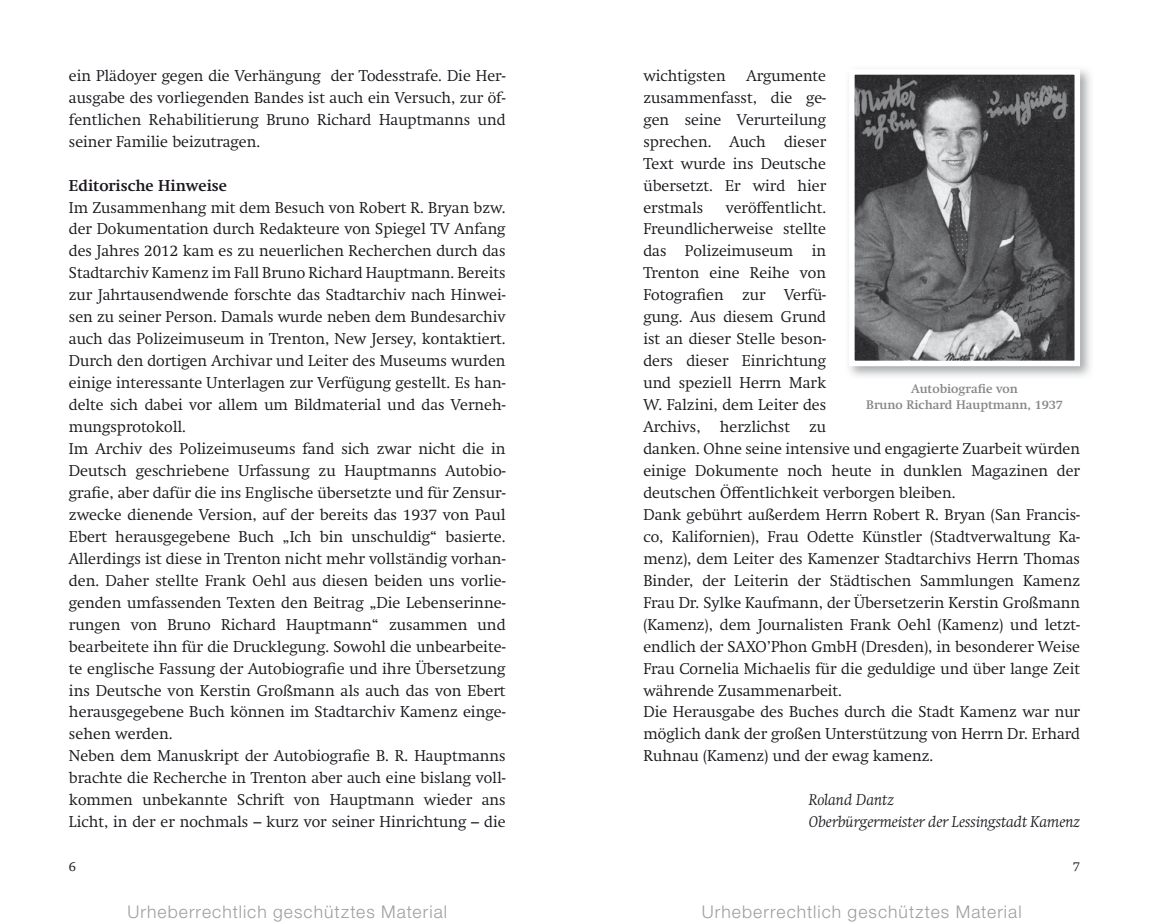
<style>
.page{position:relative;width:1149px;height:922px;background:#fff}
.page>*{position:absolute;margin:0;border:0;box-sizing:border-box;transform-origin:0 0}
.t1{font:300 17.5px "Helvetica Neue";letter-spacing:.06em;color:#9d9ea0}
.t2{font:300 15.5px/22px "Swift";color:#1a171c;text-align:justify}
.t3{font:italic 300 15.5px/22px "Swift";color:#1a171c}
.t4{font:700 15.5px "Swift";color:#1a171c}
.t5{font:300 13px "Swift";color:#1a171c}
.t6{font:700 12.25px/16.2px "Swift";color:#87888a;text-align:center}
</style>
<div class="page">
<img style="left:849px;top:70px;width:242px;height:307px">
<svg style="left:849px;top:69px;width:233px;height:300px;background:#6f6f71"></svg>
<p class="t2" style="left:69px;top:64px;width:438px">ein Plädoyer gegen die Verhängung der Todesstrafe. Die Her&shy;ausgabe des vorliegenden Bandes ist auch ein Versuch, zur öf&shy;fentlichen Rehabilitierung Bruno Richard Hauptmanns und seiner Familie beizutragen.</p>
<p class="t4" style="left:69px;top:176px;width:159px">Editorische Hinweise</p>
<p class="t2" style="left:69px;top:196px;width:438px;text-align:left">Im Zusammenhang mit dem Besuch von Robert R. Bryan bzw. der Dokumentation durch Redakteure von Spiegel TV Anfang des Jahres 2012 kam es zu neuerlichen Recherchen durch das Stadtarchiv Kamenz im Fall Bruno Richard Hauptmann. Bereits zur Jahrtausendwende forschte das Stadtarchiv nach Hinwei&shy;sen zu seiner Person. Damals wurde neben dem Bundesarchiv auch das Polizeimuseum in Trenton, New Jersey, kontaktiert.<br>Durch den dortigen Archivar und Leiter des Museums wurden einige interessante Unterlagen zur Verfügung gestellt. Es han&shy;delte sich dabei vor allem um Bildmaterial und das Verneh&shy;mungsprotokoll.<br>Im Archiv des Polizeimuseums fand sich zwar nicht die in Deutsch geschriebene Urfassung zu Hauptmanns Autobio&shy;grafie, aber dafür die ins Englische übersetzte und für Zensur&shy;zwecke dienende Version, auf der bereits das 1937 von Paul Ebert herausgegebene Buch „Ich bin unschuldig“ basierte.<br>Allerdings ist diese in Trenton nicht mehr vollständig vorhan&shy;den. Daher stellte Frank Oehl aus diesen beiden uns vorlie&shy;genden umfassenden Texten den Beitrag „Die Lebenserinne&shy;rungen von Bruno Richard Hauptmann“ zusammen und bearbeitete ihn für die Drucklegung. Sowohl die unbearbeite&shy;te englische Fassung der Autobiografie und ihre Übersetzung ins Deutsche von Kerstin Großmann als auch das von Ebert herausgegebene Buch können im Stadtarchiv Kamenz einge&shy;sehen werden.<br>Neben dem Manuskript der Autobiografie B. R. Hauptmanns brachte die Recherche in Trenton aber auch eine bislang voll&shy;kommen unbekannte Schrift von Hauptmann wieder ans Licht, in der er nochmals – kurz vor seiner Hinrichtung – die</p>
<p class="t5" style="left:69px;top:858px;width:9px">6</p>
<p class="t2" style="left:643px;top:64px;width:84px">wichtigsten</p>
<p class="t2" style="left:643px;top:64px;width:184px;text-indent:103px">Argumente zusammenfasst, die ge&shy;gen seine Verurteilung sprechen. Auch dieser Text wurde ins Deutsche übersetzt. Er wird hier erstmals</p>
<p class="t2" style="left:643px;top:196px;width:438px;text-align:left;text-indent:82px">veröffentlicht.<br>Freundlicherweise stellte<br>das Polizeimuseum in<br>Trenton eine Reihe von<br>Fotografien zur Verfü-<br>gung. Aus diesem Grund<br>ist an dieser Stelle beson-<br>ders dieser Einrichtung<br>und speziell Herrn Mark<br>W. Falzini, dem Leiter des<br>Archivs, herzlichst zu<br>danken. Ohne seine intensive und engagierte Zuarbeit würden einige Dokumente noch heute in dunklen Magazinen der deutschen Öffentlichkeit verborgen bleiben.<br>Dank gebührt außerdem Herrn Robert R. Bryan (San Francis&shy;co, Kalifornien), Frau Odette Künstler (Stadtverwaltung Ka&shy;menz), dem Leiter des Kamenzer Stadtarchivs Herrn Thomas Binder, der Leiterin der Städtischen Sammlungen Kamenz Frau Dr. Sylke Kaufmann, der Übersetzerin Kerstin Großmann (Kamenz), dem Journalisten Frank Oehl (Kamenz) und letzt&shy;endlich der SAXO’Phon GmbH (Dresden), in besonderer Weise Frau Cornelia Michaelis für die geduldige und über lange Zeit währende Zusammenarbeit.<br>Die Herausgabe des Buches durch die Stadt Kamenz war nur möglich dank der großen Unterstützung von Herrn Dr. Erhard Ruhnau (Kamenz) und der ewag kamenz.</p>
<p class="t3" style="left:808px;top:788px;width:272px">Roland Dantz<br>Oberbürgermeister der Lessingstadt Kamenz</p>
<p class="t6" style="left:866px;top:380px;width:198px">Autobiografie von<br>Bruno Richard Hauptmann, 1937</p>
<p class="t5" style="left:1072px;top:858px;width:9px">7</p>
<p class="t1" style="left:127px;top:901px;width:321px">Urheberrechtlich geschütztes Material</p>
<p class="t1" style="left:701px;top:901px;width:321px">Urheberrechtlich geschütztes Material</p>
</div>
